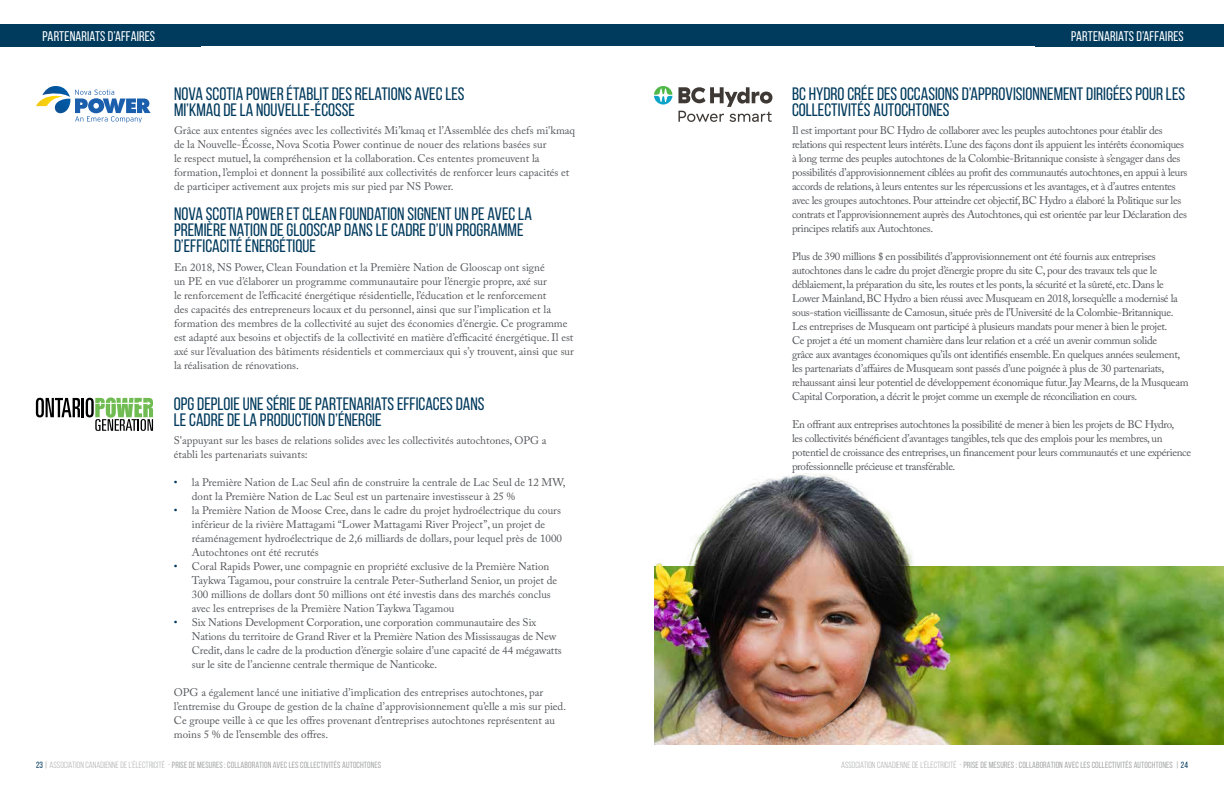
<style>
.page{position:relative;width:1224px;height:792px;background:#fff}
.page>*{position:absolute;margin:0;border:0;box-sizing:border-box;transform-origin:0 0}
.t1{font:18px/16px "Bebas Neue";color:#003a5d}
.t2{font:14px "Bebas Neue";letter-spacing:.01em;color:#fff}
.t3{font:11px/14px "Adobe Caslon Pro";letter-spacing:-.01em;color:#54565a}
.t4{font:11px/14px "Adobe Caslon Pro";letter-spacing:-.03em;color:#54565a}
.t5{font:9px "Bebas Neue";letter-spacing:.01em;color:#a7a8a9}
.s1{color:#003a5d}
.s2{font-style:inherit}
</style>
<div class="page">
<div style="left:0;top:24px;width:1224px;height:22px;background:#003a5d"></div>
<svg style="left:36px;top:86px;width:115px;height:37px"></svg>
<svg style="left:654px;top:86px;width:18px;height:19px"></svg>
<svg style="left:678px;top:87px;width:94px;height:35px"></svg>
<img style="left:1133px;top:566px;width:91px;height:179px">
<img style="left:980px;top:566px;width:153px;height:179px">
<img style="left:654px;top:474px;width:326px;height:271px">
<svg style="left:36px;top:397px;width:117px;height:34px"></svg>
<p class="t2" style="left:42px;top:29px;width:114px">PARTENARIATS D’AFFAIRES</p>
<p class="t2" style="left:1071px;top:29px;width:114px">PARTENARIATS D’AFFAIRES</p>
<h1 class="t1" style="left:174px;top:85px;width:292px">NOVA SCOTIA POWER ÉTABLIT DES RELATIONS AVEC LES<br>MI’KMAQ DE LA NOUVELLE-ÉCOSSE</h1>
<p class="t3" style="left:174px;top:123px;width:403px">Grâce aux ententes signées avec les collectivités Mi’kmaq et l’Assemblée des chefs mi'kmaq de la Nouvelle-Écosse, Nova Scotia Power continue de nouer des relations basées sur<br>le respect mutuel, la compréhension et la collaboration. Ces ententes promeuvent la formation, l’emploi et donnent la possibilité aux collectivités de renforcer leurs capacités et de participer activement aux projets mis sur pied par NS Power.</p>
<h1 class="t1" style="left:174px;top:206px;width:359px">NOVA SCOTIA POWER ET CLEAN FOUNDATION SIGNENT UN PE AVEC LA<br>PREMIÈRE NATION DE GLOOSCAP DANS LE CADRE D’UN PROGRAMME<br>D’EFFICACITÉ ÉNERGÉTIQUE</h1>
<p class="t3" style="left:174px;top:260px;width:401px">En 2018, NS Power, Clean Foundation et la Première Nation de Glooscap ont signé<br>un PE en vue d’élaborer un programme communautaire pour l’énergie propre, axé sur<br>le renforcement de l’efficacité énergétique résidentielle, l’éducation et le renforcement<br>des capacités des entrepreneurs locaux et du personnel, ainsi que sur l’implication et la formation des membres de la collectivité au sujet des économies d’énergie. Ce programme est adapté aux besoins et objectifs de la collectivité en matière d’efficacité énergétique. Il est axé sur l’évaluation des bâtiments résidentiels et commerciaux qui s’y trouvent, ainsi que sur la réalisation de rénovations.</p>
<h1 class="t1" style="left:174px;top:395px;width:312px">OPG DEPLOIE UNE SÉRIE DE PARTENARIATS EFFICACES DANS<br>LE CADRE DE LA PRODUCTION D’ÉNERGIE</h1>
<p class="t3" style="left:174px;top:433px;width:374px">S'appuyant sur les bases de relations solides avec les collectivités autochtones, OPG a établi les partenariats suivants:</p>
<p class="t3" style="left:192px;top:475px;width:375px;text-indent:-18px"><span class="s1">•</span> la Première Nation de Lac Seul afin de construire la centrale de Lac Seul de 12 MW, dont la Première Nation de Lac Seul est un partenaire investisseur à 25 %</p>
<p class="t3" style="left:192px;top:503px;width:372px;text-indent:-18px"><span class="s1">•</span> la Première Nation de Moose Cree, dans le cadre du projet hydroélectrique du cours inférieur de la rivière Mattagami “Lower Mattagami River Project”, un projet de réaménagement hydroélectrique de 2,6 milliards de dollars, pour lequel près de 1000<br>Autochtones ont été recrutés</p>
<p class="t3" style="left:192px;top:559px;width:367px;text-indent:-18px"><span class="s1">•</span> Coral Rapids Power, une compagnie en propriété exclusive de la Première Nation Taykwa Tagamou, pour construire la centrale Peter-Sutherland Senior, un projet de 300 millions de dollars dont 50 millions ont été investis dans des marchés conclus avec les entreprises de la Première Nation Taykwa Tagamou</p>
<p class="t3" style="left:192px;top:615px;width:371px;text-indent:-18px"><span class="s1">•</span> Six Nations Development Corporation, une corporation communautaire des Six Nations du territoire de Grand River et la Première Nation des Mississaugas de New Credit, dans le cadre de la production d’énergie solaire d’une capacité de 44 mégawatts sur le site de l’ancienne centrale thermique de Nanticoke.</p>
<p class="t3" style="left:174px;top:685px;width:394px">OPG a également lancé une initiative d’implication des entreprises autochtones, par l’entremise du Groupe de gestion de la chaîne d’approvisionnement qu’elle a mis sur pied.<br>Ce groupe veille à ce que les offres provenant d’entreprises autochtones représentent au moins 5 % de l’ensemble des offres.</p>
<h1 class="t1" style="left:792px;top:85px;width:395px">BC HYDRO CRÉE DES OCCASIONS D’APPROVISIONNEMENT DIRIGÉES POUR LES<br>COLLECTIVITÉS AUTOCHTONES</h1>
<p class="t4" style="left:792px;top:123px;width:397px">Il est important pour BC Hydro de collaborer avec les peuples autochtones pour établir des relations qui respectent leurs intérêts. L’une des façons dont ils appuient les intérêts économiques à long terme des peuples autochtones de la Colombie-Britannique consiste à s’engager dans des possibilités d’approvisionnement ciblées au profit des communautés autochtones, en appui à leurs accords de relations, à leurs ententes sur les répercussions et les avantages, et à d’autres ententes avec les groupes autochtones. Pour atteindre cet objectif, BC Hydro a élaboré la Politique sur les contrats et l’approvisionnement auprès des Autochtones, qui est orientée par leur Déclaration des principes relatifs aux Autochtones.</p>
<p class="t4" style="left:792px;top:249px;width:398px">Plus de 390 millions $ en possibilités d’approvisionnement ont été fournis aux entreprises autochtones dans le cadre du projet d’énergie propre du site C, pour des travaux tels que le déblaiement, la préparation du site, les routes et les ponts, la sécurité et la sûreté, etc. Dans le Lower Mainland, BC Hydro a bien réussi avec Musqueam en 2018, lorsequ’elle a modernisé la sous-station vieillissante de Camosun, située près de l’Université de la Colombie-Britannique.<br>Les entreprises de Musqueam ont participé à plusieurs mandats pour mener à bien le projet.<br>Ce projet a été un moment charnière dans leur relation et a créé un avenir commun solide<br>grâce aux avantages économiques qu’ils ont identifiés ensemble. En quelques années seulement, les partenariats d’affaires de Musqueam sont passés d’une poignée à plus de 30 partenariats, rehaussant ainsi leur potentiel de développement économique futur. Jay Mearns, de la Musqueam Capital Corporation, a décrit le projet comme un exemple de réconciliation en cours.</p>
<p class="t4" style="left:792px;top:417px;width:401px">En offrant aux entreprises autochtones la possibilité de mener à bien les projets de BC Hydro,<br>les collectivités bénéficient d’avantages tangibles, tels que des emplois pour les membres, un potentiel de croissance des entreprises, un financement pour leurs communautés et une expérience professionnelle précieuse et transférable.</p>
<p class="t5" style="left:36px;top:760px;width:347px"><span class="s1">23</span> | <span class="s2">ASSOCIATION CANADIENNE DE L’ÉLECTRICITÉ -</span> PRISE DE MESURES : COLLABORATION AVEC LES COLLECTIVITÉS AUTOCHTONES</p>
<p class="t5" style="left:841px;top:760px;width:348px"><span class="s2">ASSOCIATION CANADIENNE DE L’ÉLECTRICITÉ -</span> PRISE DE MESURES : COLLABORATION AVEC LES COLLECTIVITÉS AUTOCHTONES | <span class="s1">24</span></p>
</div>
